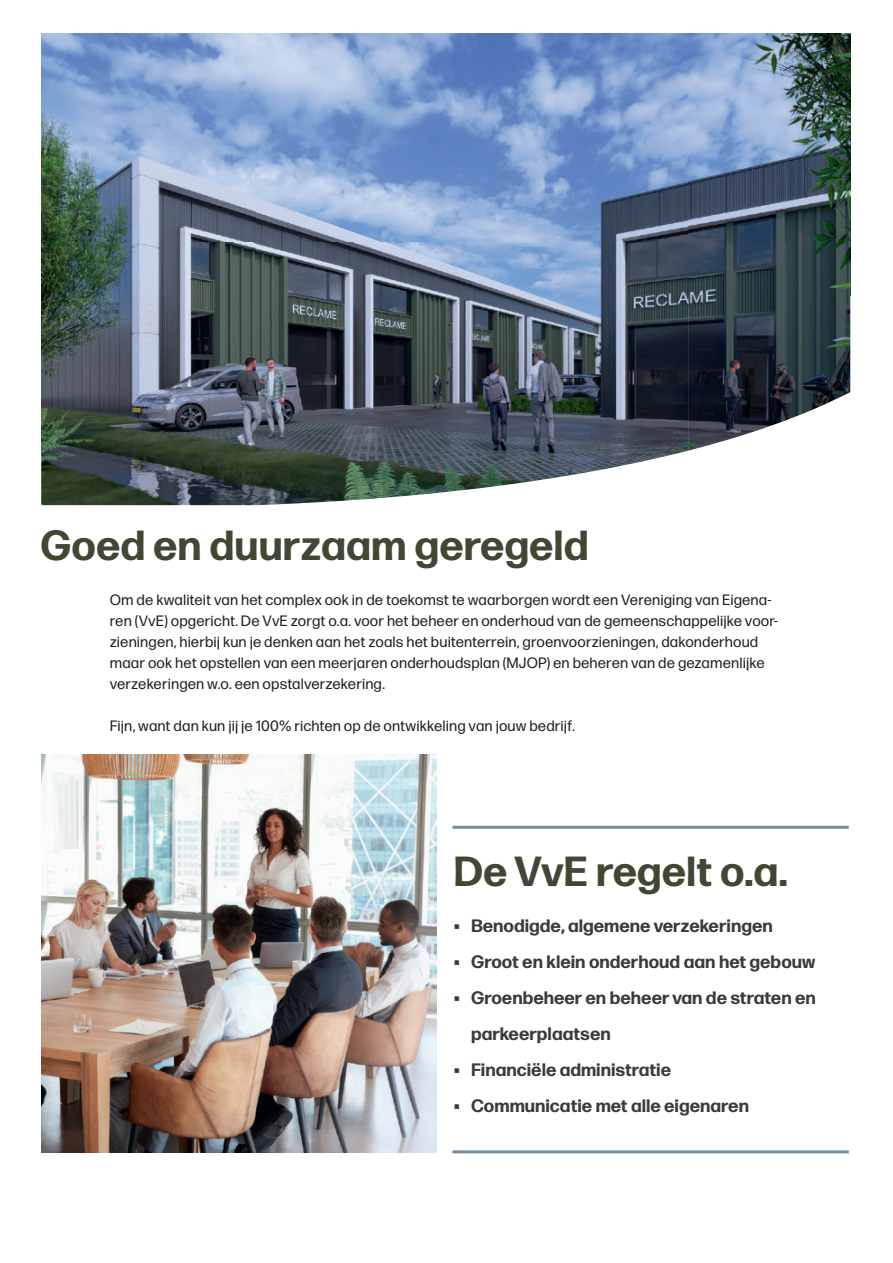
<style>
.page{position:relative;width:893px;height:1263px;background:#fff}
.page>*{position:absolute;margin:0;border:0;box-sizing:border-box;transform-origin:0 0}
.t1{font:700 42px "Forma DJR Micro";color:#404733}
.t2{font:700 18px/36px "Forma DJR Micro";color:#373b3d}
.t3{font:15px/21px "Forma DJR Micro";letter-spacing:.01em;color:#231f20}
</style>
<div class="page">
<img style="left:41px;top:33px;width:647px;height:420px">
<img style="left:688px;top:33px;width:162px;height:418px">
<img style="left:41px;top:453px;width:638px;height:52px">
<img style="left:41px;top:754px;width:395px;height:398px">
<hr style="left:452px;top:826px;width:397px;height:3px;background:#728d9f">
<hr style="left:452px;top:1150px;width:397px;height:3px;background:#728d9f">
<h1 class="t1" style="left:41px;top:518px;width:550px">Goed en duurzaam geregeld</h1>
<p class="t3" style="left:110px;top:588px;width:670px">Om de kwaliteit van het complex ook in de toekomst te waarborgen wordt een Vereniging van Eigena&shy;ren (VvE) opgericht. De VvE zorgt o.a. voor het beheer en onderhoud van de gemeenschappelijke voor&shy;zieningen, hierbij kun je denken aan het zoals het buitenterrein, groenvoorzieningen, dakonderhoud maar ook het opstellen van een meerjaren onderhoudsplan (MJOP) en beheren van de gezamenlijke verzekeringen w.o. een opstalverzekering.</p>
<p class="t3" style="left:110px;top:714px;width:466px">Fijn, want dan kun jij je 100% richten op de ontwikkeling van jouw bedrijf.</p>
<h1 class="t1" style="left:453px;top:844px;width:336px">De VvE regelt o.a.</h1>
<p class="t2" style="left:454px;top:907px;width:320px">• Benodigde, algemene verzekeringen</p>
<p class="t2" style="left:454px;top:943px;width:363px">• Groot en klein onderhoud aan het gebouw</p>
<p class="t2" style="left:471px;top:979px;width:346px;text-indent:-17px">• Groenbeheer en beheer van de straten en parkeerplaatsen</p>
<p class="t2" style="left:454px;top:1051px;width:219px">• Financiële administratie</p>
<p class="t2" style="left:454px;top:1087px;width:296px">• Communicatie met alle eigenaren</p>
</div>
